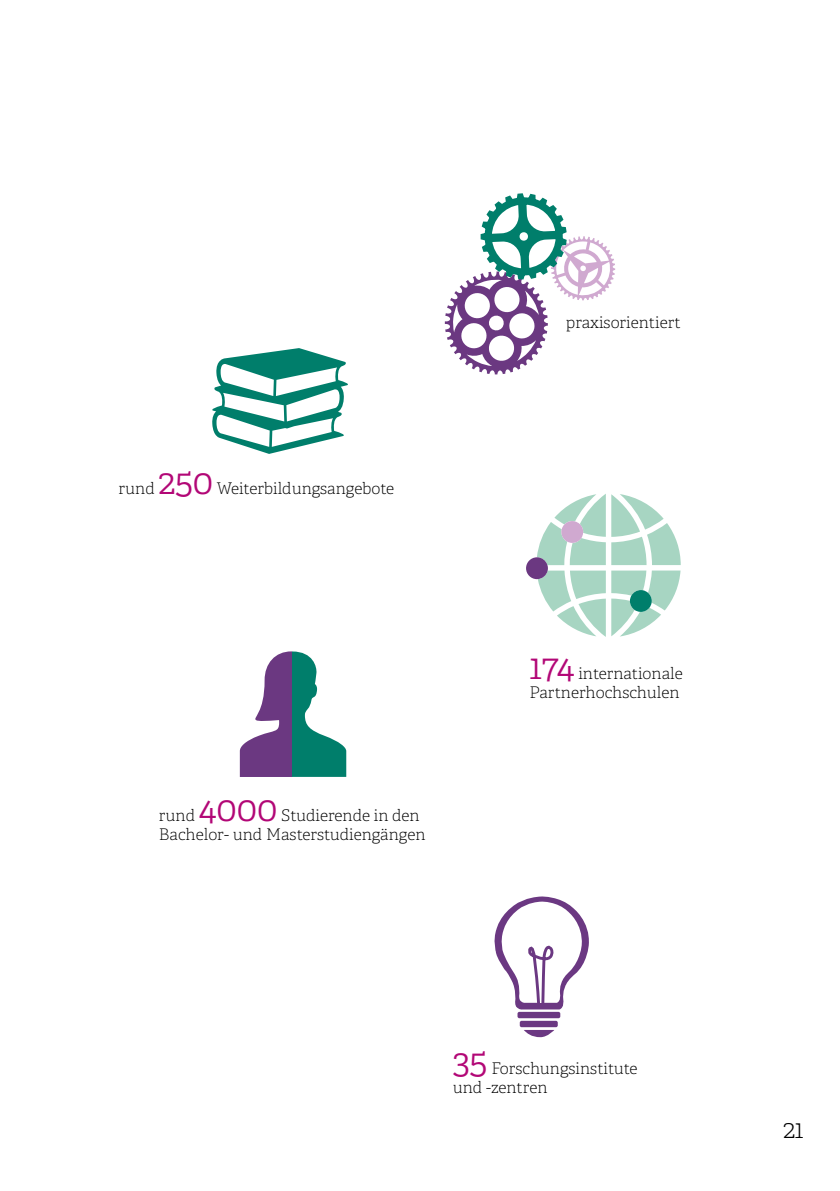
<style>
.page{position:relative;width:840px;height:1191px;background:#fff}
.page>*{position:absolute;margin:0;border:0;box-sizing:border-box;transform-origin:0 0}
.Grafiken_Serif_klein{font:300 36px "Adelle";letter-spacing:-.005em;color:#b20776}
.t1{font:100 26px "Adelle";color:#000}
.Grafiken_Serif_klein-2{font:100 16px/19.2px "Adelle";color:#000}
</style>
<div class="page">
<svg style="left:444px;top:193px;width:170px;height:181px"></svg>
<svg style="left:212px;top:348px;width:136px;height:106px"></svg>
<svg style="left:526px;top:494px;width:79px;height:143px"></svg>
<svg style="left:611px;top:494px;width:69px;height:142px"></svg>
<svg style="left:240px;top:651px;width:106px;height:126px"></svg>
<div style="left:517px;top:1011px;width:43px;height:7px;background:#6b3882;border-radius:2px"></div>
<div style="left:519px;top:1020px;width:38px;height:7px;background:#6b3882;border-radius:2px"></div>
<svg style="left:524px;top:1030px;width:30px;height:7px"></svg>
<svg style="left:494px;top:896px;width:95px;height:114px"></svg>
<hr style="left:523px;top:1003px;width:25px;height:3px;background:#6b3882">
<p class="Grafiken_Serif_klein-2" style="left:118px;top:479px;width:38px">rund</p>
<p class="Grafiken_Serif_klein" style="left:158px;top:459px;width:56px">250</p>
<p class="Grafiken_Serif_klein-2" style="left:217px;top:479px;width:179px">Weiterbildungsangebote</p>
<p class="Grafiken_Serif_klein-2" style="left:159px;top:806px;width:38px">rund</p>
<p class="Grafiken_Serif_klein" style="left:199px;top:786px;width:80px">4000</p>
<p class="Grafiken_Serif_klein-2" style="left:159px;top:806px;width:268px;text-indent:122px">Studierende in den<br>Bachelor- und Masterstudiengängen</p>
<p class="Grafiken_Serif_klein-2" style="left:565px;top:312px;width:116px">praxisorientiert</p>
<p class="Grafiken_Serif_klein" style="left:529px;top:644px;width:46px">174</p>
<p class="Grafiken_Serif_klein-2" style="left:529px;top:663px;width:154px;text-align:right">internationale<br>Partnerhochschulen</p>
<p class="Grafiken_Serif_klein" style="left:452px;top:1039px;width:36px">35</p>
<p class="Grafiken_Serif_klein-2" style="left:452px;top:1059px;width:186px;text-indent:39px">Forschungsinstitute und -zentren</p>
<h2 class="t1" style="left:782px;top:1113px;width:22px">21</h2>
</div>
